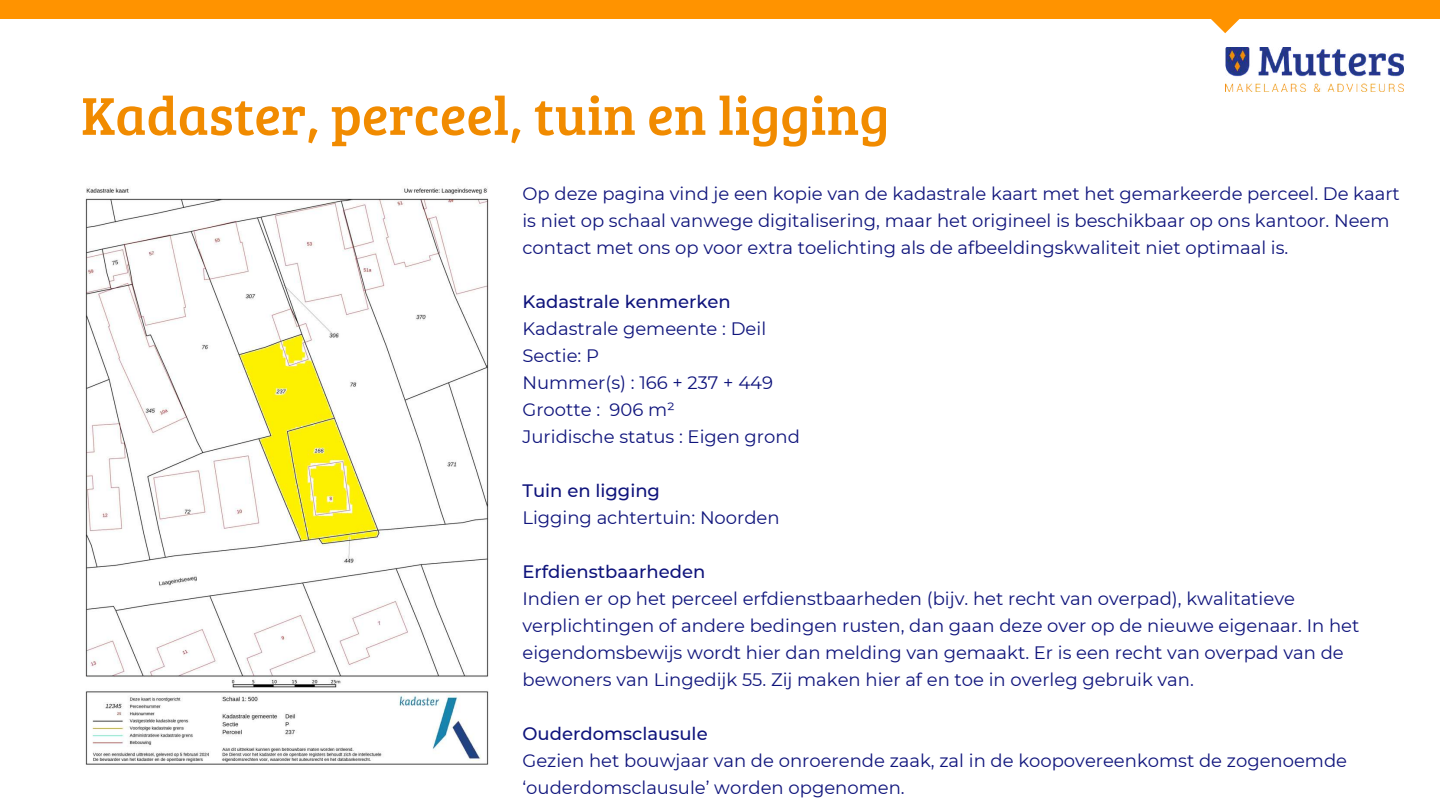
<style>
.page{position:relative;width:1440px;height:810px;background:#fff}
.page>*{position:absolute;margin:0;border:0;box-sizing:border-box;transform-origin:0 0}
.t1{font:55px "Bree Serif";color:#f18b00}
.t2{font:18px/27px "Montserrat";color:#0f147c}
.t3{font:500 18px "Montserrat";color:#0f147c}
</style>
<div class="page">
<div style="left:0;top:0;width:1440px;height:19px;background:#ff9300"></div>
<svg style="left:1211px;top:19px;width:29px;height:14px"></svg>
<img style="left:1226px;top:48px;width:178px;height:44px">
<img style="left:85px;top:188px;width:404px;height:577px">
<h1 class="t1" style="left:81px;top:76px;width:810px">Kadaster, perceel, tuin en ligging</h1>
<p class="t2" style="left:522px;top:180px;width:879px">Op deze pagina vind je een kopie van de kadastrale kaart met het gemarkeerde perceel. De kaart is niet op schaal vanwege digitalisering, maar het origineel is beschikbaar op ons kantoor. Neem contact met ons op voor extra toelichting als de afbeeldingskwaliteit niet optimaal is.</p>
<p class="t3" style="left:522px;top:291px;width:210px">Kadastrale kenmerken</p>
<p class="t2" style="left:522px;top:315px;width:279px">Kadastrale gemeente : Deil<br>Sectie: P<br>Nummer(s) : 166 + 237 + 449<br>Grootte : 906 m²<br>Juridische status : Eigen grond</p>
<p class="t3" style="left:522px;top:480px;width:139px">Tuin en ligging</p>
<p class="t2" style="left:522px;top:504px;width:259px">Ligging achtertuin: Noorden</p>
<p class="t3" style="left:522px;top:561px;width:184px">Erfdienstbaarheden</p>
<p class="t2" style="left:522px;top:585px;width:838px">Indien er op het perceel erfdienstbaarheden (bijv. het recht van overpad), kwalitatieve verplichtingen of andere bedingen rusten, dan gaan deze over op de nieuwe eigenaar. In het eigendomsbewijs wordt hier dan melding van gemaakt. Er is een recht van overpad van de bewoners van Lingedijk 55. Zij maken hier af en toe in overleg gebruik van.</p>
<p class="t3" style="left:522px;top:723px;width:187px">Ouderdomsclausule</p>
<p class="t2" style="left:522px;top:747px;width:826px">Gezien het bouwjaar van de onroerende zaak, zal in de koopovereenkomst de zogenoemde ‘ouderdomsclausule’ worden opgenomen.</p>
</div>
